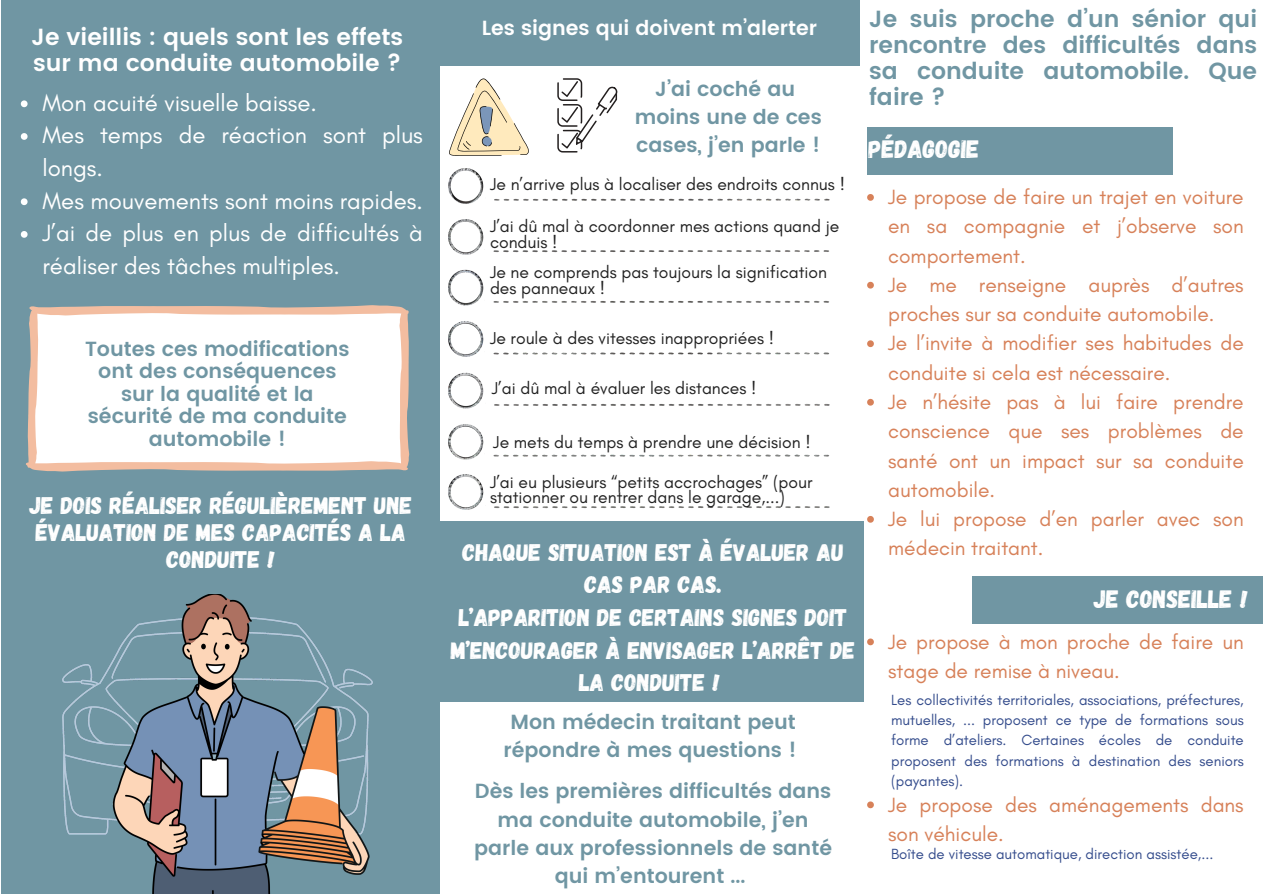
<style>
.page{position:relative;width:1263px;height:894px;background:#fff}
.page>*{position:absolute;margin:0;border:0;box-sizing:border-box;transform-origin:0 0}
.t1{font:25.05px "Gagalin";color:#fff}
.t2{font:24px/32.5px "Gagalin";color:#fff;text-align:center}
.t3{font:24px/32.5px "Glacial Indifference";color:#fff}
.t4{font:600 23.4px/25.8px "Poppins";color:#7096a3;text-align:justify}
.t5{font:600 23.4px/25.8px "Poppins";color:#fff}
.t6{font:21px/29.2px "Glacial Indifference";color:#d78159}
.t7{font:600 20.4px/28px "Poppins";color:#7096a3;text-align:center}
.t8{font:600 20.4px "Poppins";color:#fff}
.t9{font:17.55px/15.8px "Glacial Indifference";color:#222}
.t10{font:15px/20.2px "Glacial Indifference";color:#344c8c;text-align:justify}
</style>
<div class="page">
<div style="left:436px;top:521px;width:427px;height:181px;background:#7096a3"></div>
<div style="left:439px;top:0;width:421px;height:65px;background:#7096a3"></div>
<div style="left:2px;top:0;width:438px;height:893px;background:#7096a3"></div>
<img style="left:63px;top:594px;width:309px;height:299px">
<svg style="left:26px;top:305px;width:383px;height:166px;background:#faf4f0"></svg>
<svg style="left:449px;top:78px;width:80px;height:78px"></svg>
<svg style="left:557px;top:78px;width:60px;height:74px"></svg>
<img style="left:449px;top:168px;width:381px;height:341px">
<svg style="left:21px;top:100px;width:7px;height:7px"></svg>
<svg style="left:21px;top:133px;width:7px;height:7px"></svg>
<svg style="left:21px;top:198px;width:7px;height:7px"></svg>
<svg style="left:21px;top:231px;width:7px;height:7px"></svg>
<div style="left:867px;top:127px;width:306px;height:47px;background:#7096a3"></div>
<svg style="left:867px;top:194px;width:7px;height:7px"></svg>
<svg style="left:867px;top:282px;width:7px;height:6px"></svg>
<svg style="left:867px;top:340px;width:7px;height:7px"></svg>
<svg style="left:867px;top:399px;width:7px;height:6px"></svg>
<svg style="left:867px;top:516px;width:7px;height:6px"></svg>
<div style="left:972px;top:575px;width:291px;height:48px;background:#7096a3"></div>
<svg style="left:867px;top:638px;width:7px;height:7px"></svg>
<svg style="left:867px;top:801px;width:7px;height:7px"></svg>
<p class="t5" style="left:32px;top:24px;width:373px">Je vieillis : quels sont les effets sur ma conduite automobile ?</p>
<p class="t3" style="left:42px;top:86px;width:276px">Mon acuité visuelle baisse.</p>
<p class="t3" style="left:42px;top:118px;width:382px">Mes temps de réaction sont plus longs.</p>
<p class="t3" style="left:42px;top:184px;width:382px">Mes mouvements sont moins rapides.</p>
<p class="t3" style="left:42px;top:216px;width:382px">J’ai de plus en plus de difficultés à réaliser des tâches multiples.</p>
<p class="t7" style="left:85px;top:337px;width:266px;line-height:22.5px">Toutes ces modifications ont des conséquences sur la qualité et la sécurité de ma conduite automobile !</p>
<p class="t2" style="left:29px;top:491px;width:384px;line-height:27px">JE DOIS RÉALISER RÉGULIÈREMENT UNE<br>ÉVALUATION DE MES CAPACITÉS A LA<br>CONDUITE !</p>
<p class="t8" style="left:482px;top:16px;width:337px">Les signes qui doivent m’alerter</p>
<p class="t7" style="left:635px;top:75px;width:188px">J’ai coché au moins une de ces cases, j’en parle !</p>
<p class="t9" style="left:490px;top:176px;width:356px">Je n’arrive plus à localiser des endroits connus !</p>
<p class="t9" style="left:490px;top:218px;width:351px">J’ai dû mal à coordonner mes actions quand je conduis !</p>
<p class="t9" style="left:490px;top:264px;width:339px">Je ne comprends pas toujours la signification</p>
<p class="t9" style="left:490px;top:280px;width:117px">des panneaux !</p>
<p class="t9" style="left:490px;top:329px;width:286px">Je roule à des vitesses inappropriées !</p>
<p class="t9" style="left:492px;top:380px;width:266px">J’ai dû mal à évaluer les distances !</p>
<p class="t9" style="left:493px;top:434px;width:319px">Je mets du temps à prendre une décision !</p>
<p class="t9" style="left:490px;top:473px;width:324px">J’ai eu plusieurs “petits accrochages” (pour stationner ou rentrer dans le garage,...)</p>
<p class="t2" style="left:462px;top:534px;width:383px">CHAQUE SITUATION EST À ÉVALUER AU<br>CAS PAR CAS.</p>
<p class="t2" style="left:451px;top:599px;width:406px">L’APPARITION DE CERTAINS SIGNES DOIT<br>M’ENCOURAGER À ENVISAGER L’ARRÊT DE<br>LA CONDUITE !</p>
<p class="t7" style="left:504px;top:707px;width:295px">Mon médecin traitant peut répondre à mes questions !</p>
<p class="t7" style="left:474px;top:777px;width:359px">Dès les premières difficultés dans ma conduite automobile, j’en parle aux professionnels de santé qui m’entourent ...</p>
<p class="t4" style="left:869px;top:6px;width:389px">Je suis proche d’un sénior qui rencontre des difficultés dans sa conduite automobile. Que faire ?</p>
<p class="t1" style="left:869px;top:133px;width:112px">PÉDAGOGIE</p>
<p class="t6" style="left:888px;top:182px;width:357px;text-align:justify">Je propose de faire un trajet en voiture en sa compagnie et j’observe son comportement.</p>
<p class="t6" style="left:888px;top:270px;width:357px">Je me renseigne auprès d’autres proches sur sa conduite automobile.</p>
<p class="t6" style="left:888px;top:328px;width:357px">Je l’invite à modifier ses habitudes de conduite si cela est nécessaire.</p>
<p class="t6" style="left:888px;top:387px;width:357px;text-align:justify">Je n’hésite pas à lui faire prendre conscience que ses problèmes de santé ont un impact sur sa conduite automobile.</p>
<p class="t6" style="left:888px;top:504px;width:357px">Je lui propose d’en parler avec son médecin traitant.</p>
<p class="t1" style="left:1094px;top:582px;width:156px">JE CONSEILLE !</p>
<p class="t6" style="left:888px;top:626px;width:357px">Je propose à mon proche de faire un stage de remise à niveau.</p>
<p class="t10" style="left:891px;top:689px;width:354px">Les collectivités territoriales, associations, préfectures, mutuelles, ... proposent ce type de formations sous forme d’ateliers. Certaines écoles de conduite proposent des formations à destination des seniors (payantes).</p>
<p class="t6" style="left:888px;top:789px;width:357px">Je propose des aménagements dans son véhicule.</p>
<p class="t10" style="left:891px;top:843px;width:324px">Boîte de vitesse automatique, direction assistée,...</p>
</div>
